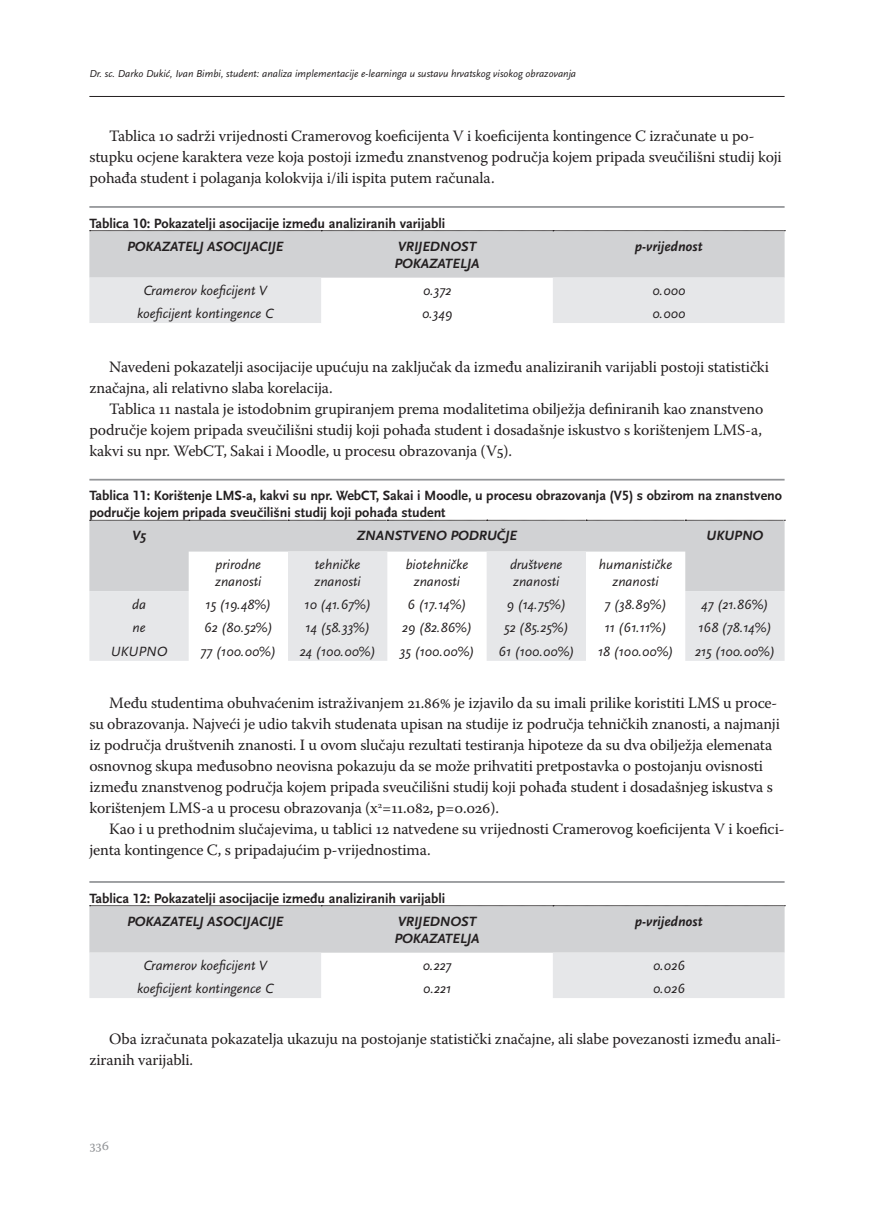
<style>
.page{position:relative;width:874px;height:1221px;background:#fff}
.page>*{position:absolute;margin:0;border:0;box-sizing:border-box;transform-origin:0 0}
.t1{font:15.75px/21px "Warnock Pro";letter-spacing:-.01em;color:#231f20}
.t2{font:italic 14px/16.8px "Scala Sans Pro";color:#231f20}
.t3{font:700 14px/16.8px "Scala Sans Pro";color:#231f20}
.t4{font:italic 700 14px/16.8px "Scala Sans Pro";color:#231f20}
.t5{font:14px "Warnock Pro";color:#939598}
.t6{font:italic 10.5px "Scala Sans Pro";color:#231f20}
</style>
<div class="page">
<hr style="left:89px;top:96px;width:695px;height:1px;background:#231f20">
<hr style="left:89px;top:206px;width:695px;height:2px;background:#939598">
<svg style="left:89px;top:230px;width:696px;height:93px"></svg>
<hr style="left:89px;top:479px;width:695px;height:1px;background:#939598">
<svg style="left:89px;top:520px;width:695px;height:71px;background:#d7d8d9"></svg>
<svg style="left:288px;top:551px;width:496px;height:109px;fill:#e6e7e9"></svg>
<div style="left:89px;top:591px;width:100px;height:69px;background:#e6e7e9"></div>
<svg style="left:90px;top:520px;width:695px;height:1px"></svg>
<hr style="left:89px;top:881px;width:695px;height:1px;background:#939598">
<svg style="left:89px;top:905px;width:696px;height:92px"></svg>
<p class="t6" style="left:89px;top:68px;width:488px">Dr. sc. Darko Dukić, Ivan Bimbi, student: analiza implementacije e-learninga u sustavu hrvatskog visokog obrazovanja</p>
<p class="t1" style="left:89px;top:125px;width:693px;text-indent:20px">Tablica 10 sadrži vrijednosti Cramerovog koeficijenta V i koeficijenta kontingence C izračunate u po&shy;stupku ocjene karaktera veze koja postoji između znanstvenog područja kojem pripada sveučilišni studij koji pohađa student i polaganja kolokvija i/ili ispita putem računala.</p>
<p class="t3" style="left:89px;top:215px;width:357px">Tablica 10: Pokazatelji asocijacije između analiziranih varijabli</p>
<p class="t4" style="left:127px;top:238px;width:158px">POKAZATELJ ASOCIJACIJE</p>
<p class="t4" style="left:394px;top:238px;width:87px">VRIJEDNOST<br>POKAZATELJA</p>
<p class="t4" style="left:634px;top:238px;width:69px">p-vrijednost</p>
<p class="t2" style="left:143px;top:282px;width:125px">Cramerov koeficijent V</p>
<p class="t2" style="left:422px;top:282px;width:30px">0.372</p>
<p class="t2" style="left:652px;top:282px;width:35px">0.000</p>
<p class="t2" style="left:137px;top:305px;width:138px">koeficijent kontingence C</p>
<p class="t2" style="left:421px;top:305px;width:32px">0.349</p>
<p class="t2" style="left:652px;top:305px;width:35px">0.000</p>
<p class="t1" style="left:89px;top:356px;width:680px;text-indent:20px">Navedeni pokazatelji asocijacije upućuju na zaključak da između analiziranih varijabli postoji statistički značajna, ali relativno slaba korelacija.</p>
<p class="t1" style="left:89px;top:398px;width:675px;text-align:justify;text-indent:20px">Tablica 11 nastala je istodobnim grupiranjem prema modalitetima obilježja definiranih kao znanstveno područje kojem pripada sveučilišni studij koji pohađa student i dosadašnje iskustvo s korištenjem LMS-a, kakvi su npr. WebCT, Sakai i Moodle, u procesu obrazovanja (V5).</p>
<p class="t3" style="left:89px;top:487px;width:694px">Tablica 11: Korištenje LMS-a, kakvi su npr. WebCT, Sakai i Moodle, u procesu obrazovanja (V5) s obzirom na znanstveno područje kojem pripada sveučilišni studij koji pohađa student</p>
<p class="t4" style="left:132px;top:527px;width:15px">V5</p>
<p class="t4" style="left:357px;top:527px;width:162px">ZNANSTVENO PODRUČJE</p>
<p class="t4" style="left:706px;top:527px;width:58px">UKUPNO</p>
<p class="t2" style="left:215px;top:556px;width:48px">prirodne znanosti</p>
<p class="t2" style="left:314px;top:556px;width:48px">tehničke znanosti</p>
<p class="t2" style="left:405px;top:556px;width:64px;text-align:center">biotehničke znanosti</p>
<p class="t2" style="left:510px;top:556px;width:54px">društvene znanosti</p>
<p class="t2" style="left:598px;top:556px;width:75px;text-align:center">humanističke znanosti</p>
<p class="t2" style="left:132px;top:595px;width:15px">da</p>
<p class="t2" style="left:205px;top:595px;width:68px">15 (19.48%)</p>
<p class="t2" style="left:304px;top:595px;width:68px">10 (41.67%)</p>
<p class="t2" style="left:407px;top:595px;width:61px">6 (17.14%)</p>
<p class="t2" style="left:506px;top:595px;width:61px">9 (14.75%)</p>
<p class="t2" style="left:604px;top:595px;width:64px">7 (38.89%)</p>
<p class="t2" style="left:701px;top:595px;width:69px">47 (21.86%)</p>
<p class="t2" style="left:132px;top:618px;width:15px">ne</p>
<p class="t2" style="left:204px;top:618px;width:70px">62 (80.52%)</p>
<p class="t2" style="left:305px;top:618px;width:66px">14 (58.33%)</p>
<p class="t2" style="left:401px;top:618px;width:72px">29 (82.86%)</p>
<p class="t2" style="left:503px;top:618px;width:67px">52 (85.25%)</p>
<p class="t2" style="left:604px;top:618px;width:64px">11 (61.11%)</p>
<p class="t2" style="left:697px;top:618px;width:75px">168 (78.14%)</p>
<p class="t2" style="left:111px;top:642px;width:58px">UKUPNO</p>
<p class="t2" style="left:200px;top:642px;width:77px">77 (100.00%)</p>
<p class="t2" style="left:299px;top:642px;width:78px">24 (100.00%)</p>
<p class="t2" style="left:399px;top:642px;width:77px">35 (100.00%)</p>
<p class="t2" style="left:498px;top:642px;width:78px">61 (100.00%)</p>
<p class="t2" style="left:597px;top:642px;width:77px">18 (100.00%)</p>
<p class="t2" style="left:694px;top:642px;width:82px">215 (100.00%)</p>
<p class="t1" style="left:89px;top:692px;width:691px;text-indent:20px">Među studentima obuhvaćenim istraživanjem 21.86% je izjavilo da su imali prilike koristiti LMS u proce&shy;su obrazovanja. Najveći je udio takvih studenata upisan na studije iz područja tehničkih znanosti, a najmanji iz područja društvenih znanosti. I u ovom slučaju rezultati testiranja hipoteze da su dva obilježja elemenata osnovnog skupa međusobno neovisna pokazuju da se može prihvatiti pretpostavka o postojanju ovisnosti između znanstvenog područja kojem pripada sveučilišni studij koji pohađa student i dosadašnjeg iskustva s korištenjem LMS-a u procesu obrazovanja (x<sup>2</sup>=11.082, p=0.026).</p>
<p class="t1" style="left:89px;top:818px;width:696px;text-indent:20px">Kao i u prethodnim slučajevima, u tablici 12 natvedene su vrijednosti Cramerovog koeficijenta V i koefici&shy;jenta kontingence C, s pripadajućim p-vrijednostima.</p>
<p class="t3" style="left:89px;top:889px;width:357px">Tablica 12: Pokazatelji asocijacije između analiziranih varijabli</p>
<p class="t4" style="left:127px;top:912px;width:158px">POKAZATELJ ASOCIJACIJE</p>
<p class="t4" style="left:394px;top:912px;width:87px">VRIJEDNOST<br>POKAZATELJA</p>
<p class="t4" style="left:634px;top:912px;width:69px">p-vrijednost</p>
<p class="t2" style="left:143px;top:957px;width:125px">Cramerov koeficijent V</p>
<p class="t2" style="left:422px;top:957px;width:30px">0.227</p>
<p class="t2" style="left:652px;top:957px;width:34px">0.026</p>
<p class="t2" style="left:137px;top:979px;width:138px">koeficijent kontingence C</p>
<p class="t2" style="left:423px;top:979px;width:30px">0.221</p>
<p class="t2" style="left:652px;top:979px;width:34px">0.026</p>
<p class="t1" style="left:89px;top:1028px;width:693px;text-indent:20px">Oba izračunata pokazatelja ukazuju na postojanje statistički značajne, ali slabe povezanosti između anali&shy;ziranih varijabli.</p>
<p class="t5" style="left:89px;top:1136px;width:21px">336</p>
</div>
